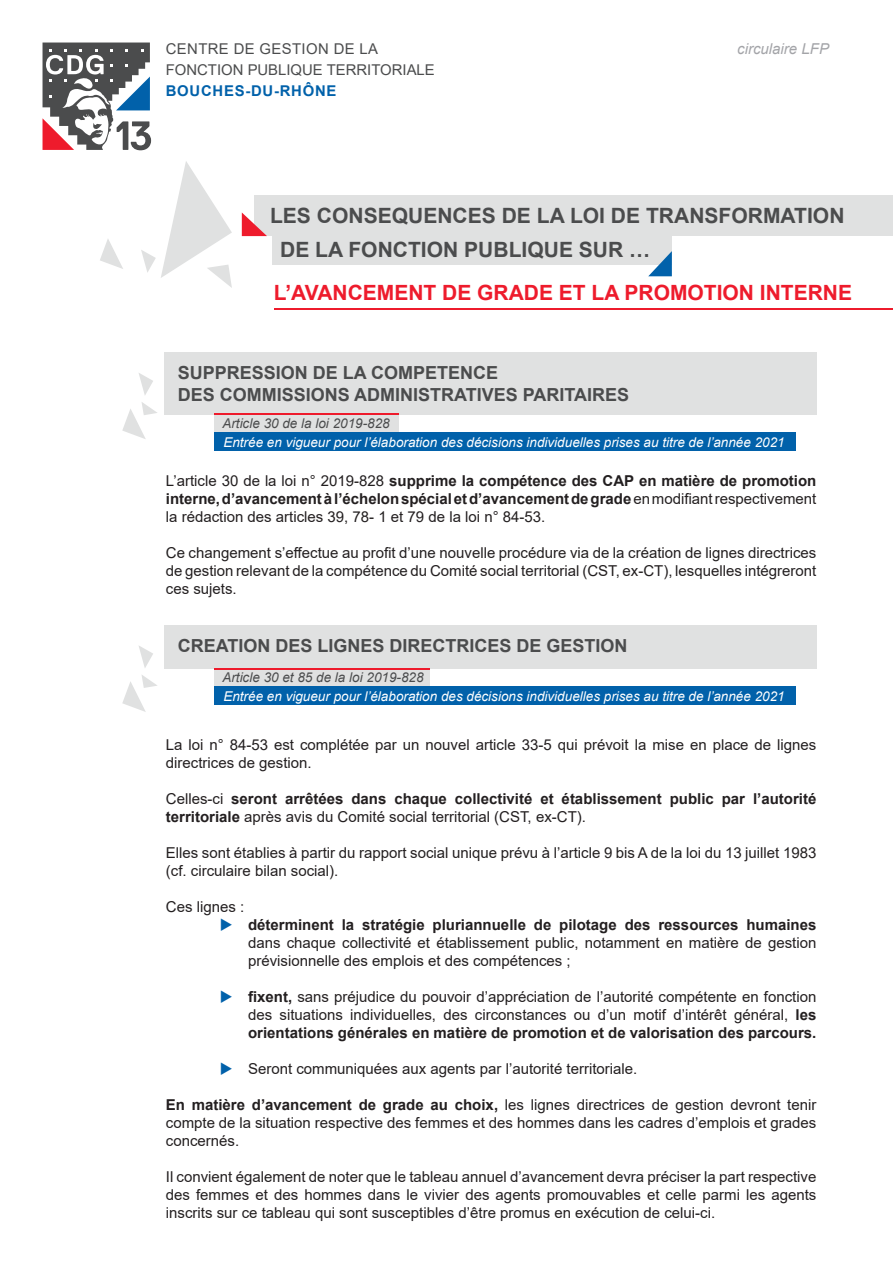
<style>
.page{position:relative;width:893px;height:1263px;background:#fff}
.page>*{position:absolute;margin:0;border:0;box-sizing:border-box;transform-origin:0 0}
.t1{font:700 21px "Arial";color:#4b4c4d}
.t2{font:700 21px "Arial";color:#ee1b2c}
.t3{font:700 18px "Arial";color:#4b4c4d}
.t4{font:15px/18px "Arial";color:#231f20;text-align:justify}
.t5{font:700 15px/18px "Arial";color:#231f20;text-align:justify}
.t6{font:italic 15px "Arial";color:#a3a4a8}
.t7{font:14.85px "Arial";color:#4b4c4d}
.t8{font:14.85px "Arial";letter-spacing:.025em;color:#4b4c4d}
.t9{font:700 14.85px "Arial";letter-spacing:.05em;color:#0161aa}
.t10{font:italic 13.5px "Arial";color:#fff}
.t11{font:italic 13.5px "Arial";color:#4b4c4d}
.s1{font-weight:400}
.s2{color:#0161aa}
.s3{font-weight:700}
</style>
<div class="page">
<div style="left:254px;top:196px;width:639px;height:40px;background:#e0e1e1"></div>
<div style="left:273px;top:236px;width:399px;height:29px;background:#e0e1e1"></div>
<hr style="left:274px;top:308px;width:619px;height:2px;background:#ee1b2c">
<svg style="left:100px;top:239px;width:23px;height:30px"></svg>
<svg style="left:242px;top:212px;width:25px;height:24px"></svg>
<svg style="left:648px;top:251px;width:24px;height:25px"></svg>
<svg style="left:141px;top:161px;width:91px;height:127px"></svg>
<svg style="left:122px;top:402px;width:35px;height:37px"></svg>
<svg style="left:122px;top:675px;width:35px;height:37px"></svg>
<svg style="left:139px;top:373px;width:14px;height:22px"></svg>
<svg style="left:139px;top:646px;width:14px;height:22px"></svg>
<svg style="left:43px;top:43px;width:108px;height:107px"></svg>
<div style="left:164px;top:352px;width:652px;height:63px;background:#e0e1e1"></div>
<div style="left:164px;top:625px;width:652px;height:43px;background:#e0e1e1"></div>
<div style="left:214px;top:415px;width:184px;height:18px;background:#e0e1e1"></div>
<div style="left:214px;top:668px;width:215px;height:18px;background:#e0e1e1"></div>
<div style="left:214px;top:433px;width:581px;height:18px;background:#0161aa"></div>
<div style="left:214px;top:686px;width:581px;height:18px;background:#0161aa"></div>
<hr style="left:214px;top:413px;width:184px;height:2px;background:#ee1b2c">
<hr style="left:214px;top:668px;width:215px;height:1px;background:#ee1b2c">
<p class="t8" style="left:166px;top:38px;width:214px">CENTRE DE GESTION DE LA</p>
<p class="t7" style="left:166px;top:60px;width:270px">FONCTION PUBLIQUE TERRITORIALE</p>
<p class="t9" style="left:166px;top:81px;width:172px">BOUCHES-DU-RHÔNE</p>
<p class="t6" style="left:737px;top:39px;width:93px">circulaire LFP</p>
<p class="t1" style="left:270px;top:201px;width:576px">LES CONSEQUENCES DE LA LOI DE TRANSFORMATION</p>
<p class="t1" style="left:280px;top:235px;width:372px">DE LA FONCTION PUBLIQUE SUR …</p>
<p class="t2" style="left:274px;top:278px;width:580px">L’AVANCEMENT DE GRADE ET LA PROMOTION INTERNE</p>
<p class="t3" style="left:178px;top:360px;width:322px">SUPPRESSION DE LA COMPETENCE</p>
<p class="t3" style="left:178px;top:382px;width:453px">DES COMMISSIONS ADMINISTRATIVES PARITAIRES</p>
<p class="t11" style="left:222px;top:415px;width:169px">Article 30 de la loi 2019-828</p>
<p class="t10" style="left:223px;top:433px;width:563px">Entrée en vigueur pour l’élaboration des décisions individuelles prises au titre de l’année 2021</p>
<p class="t5" style="left:166px;top:472px;width:652px"><span class="s1">L’article 30 de la loi n° 2019-828</span> supprime la compétence des CAP en matière de promotion interne, d’avancement à l’échelon spécial et d’avancement de grade <span class="s1">en modifiant respectivement la rédaction des articles 39, 78- 1 et 79 de la loi n° 84-53.</span></p>
<p class="t4" style="left:166px;top:544px;width:652px">Ce changement s’effectue au profit d’une nouvelle procédure via de la création de lignes directrices de gestion relevant de la compétence du Comité social territorial (CST, ex-CT), lesquelles intégreront ces sujets.</p>
<p class="t3" style="left:178px;top:633px;width:451px">CREATION DES LIGNES DIRECTRICES DE GESTION</p>
<p class="t11" style="left:222px;top:668px;width:203px">Article 30 et 85 de la loi 2019-828</p>
<p class="t10" style="left:223px;top:687px;width:563px">Entrée en vigueur pour l’élaboration des décisions individuelles prises au titre de l’année 2021</p>
<p class="t4" style="left:166px;top:735px;width:652px">La loi n° 84-53 est complétée par un nouvel article 33-5 qui prévoit la mise en place de lignes directrices de gestion.</p>
<p class="t5" style="left:166px;top:790px;width:652px"><span class="s1">Celles-ci</span> seront arrêtées dans chaque collectivité et établissement public par l’autorité territoriale <span class="s1">après avis du Comité social territorial (CST, ex-CT).</span></p>
<p class="t4" style="left:166px;top:843px;width:652px">Elles sont établies à partir du rapport social unique prévu à l’article 9 bis A de la loi du 13 juillet 1983 (cf. circulaire bilan social).</p>
<p class="t4" style="left:166px;top:897px;width:80px">Ces lignes :</p>
<p class="t4" style="left:248px;top:915px;width:570px;text-indent:-28px"><span class="s2">◆</span> <span class="s3">déterminent la stratégie pluriannuelle de pilotage des ressources humaines </span>dans chaque collectivité et établissement public, notamment en matière de gestion prévisionnelle des emplois et des compétences ;</p>
<p class="t4" style="left:248px;top:987px;width:570px;text-indent:-28px"><span class="s2">◆</span> <span class="s3">fixent,</span> sans préjudice du pouvoir d’appréciation de l’autorité compétente en fonction des situations individuelles, des circonstances ou d’un motif d’intérêt général, <span class="s3">les orientations générales en matière de promotion et de valorisation des parcours.</span></p>
<p class="t4" style="left:220px;top:1059px;width:419px"><span class="s2">◆</span> Seront communiquées aux agents par l’autorité territoriale.</p>
<p class="t4" style="left:166px;top:1095px;width:652px"><span class="s3">En matière d’avancement de grade au choix,</span> les lignes directrices de gestion devront tenir compte de la situation respective des femmes et des hommes dans les cadres d’emplois et grades concernés.</p>
<p class="t4" style="left:166px;top:1167px;width:652px">Il convient également de noter que le tableau annuel d’avancement devra préciser la part respective des femmes et des hommes dans le vivier des agents promouvables et celle parmi les agents inscrits sur ce tableau qui sont susceptibles d’être promus en exécution de celui-ci.</p>
</div>
